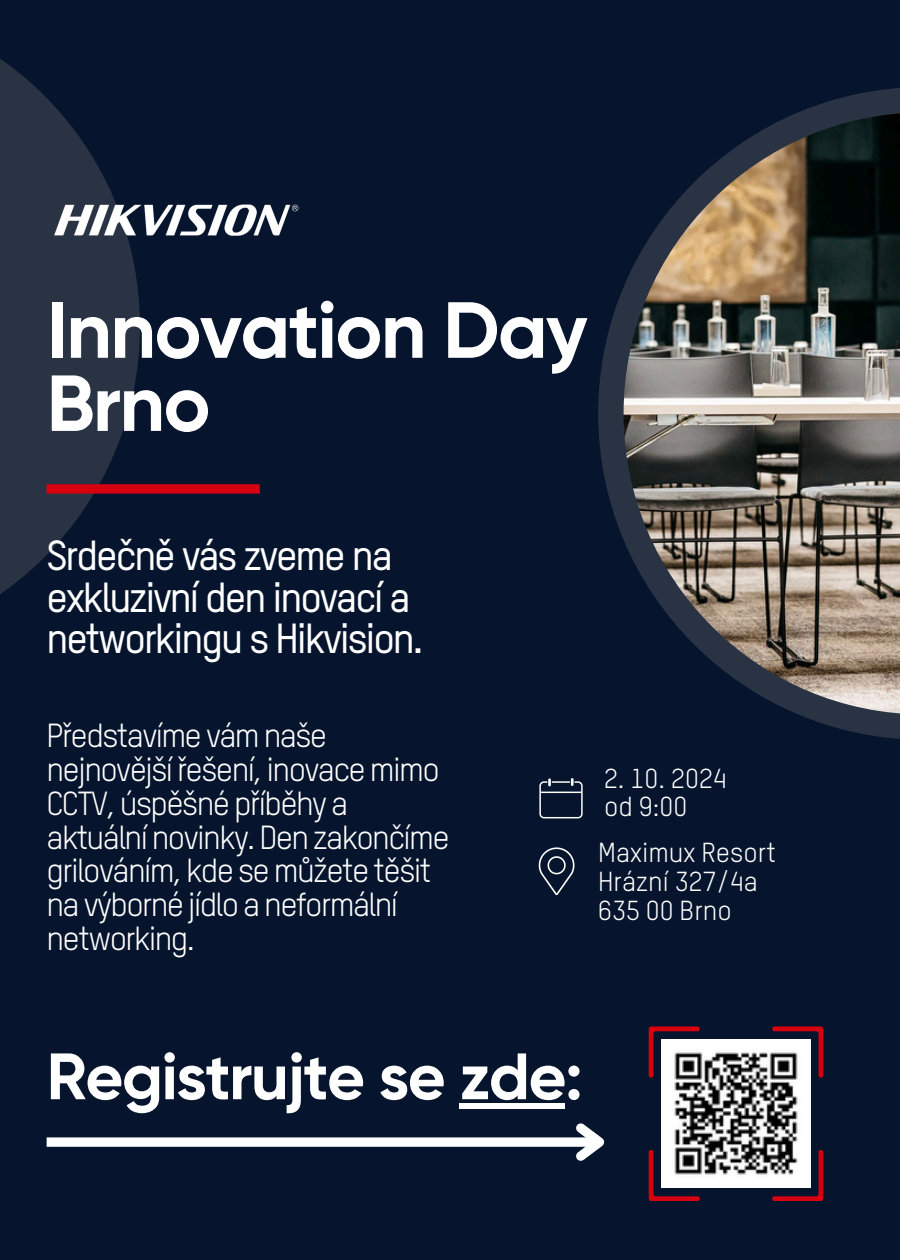
<style>
.page{position:relative;width:900px;height:1260px;background:#06152d}
.page>*{position:absolute;margin:0;border:0;box-sizing:border-box;transform-origin:0 0}
.t1{font:700 79.25px/73px "Gilroy";letter-spacing:-.02em;color:#fff}
.t2{font:700 65.5px "Gilroy";letter-spacing:-.02em;color:#fff}
.t3{font:500 41.25px/41.2px "TSTARPRO";letter-spacing:-.05em;color:#fff}
.t4{font:32.75px/33.8px "TSTARPRO";letter-spacing:-.05em;color:#fff}
.t5{font:27px "TSTARPRO";color:#fff}
</style>
<div class="page">
<svg style="left:0;top:59px;width:140px;height:535px;fill:#293343"></svg>
<svg style="left:598px;top:88px;width:302px;height:651px"></svg>
<div style="left:47px;top:484px;width:213px;height:10px;background:#d7000f"></div>
<svg style="left:539px;top:847px;width:36px;height:48px"></svg>
<svg style="left:539px;top:778px;width:44px;height:40px"></svg>
<img style="left:624px;top:112px;width:276px;height:602px">
<img style="left:47px;top:192px;width:252px;height:53px">
<svg style="left:771px;top:1027px;width:52px;height:51px"></svg>
<svg style="left:649px;top:1027px;width:52px;height:51px"></svg>
<svg style="left:772px;top:1149px;width:51px;height:52px"></svg>
<svg style="left:649px;top:1149px;width:51px;height:52px"></svg>
<img style="left:662px;top:1040px;width:148px;height:148px">
<div style="left:47px;top:1137px;width:552px;height:10px;background:#fff"></div>
<svg style="left:568px;top:1123px;width:37px;height:38px"></svg>
<div style="left:459px;top:1103px;width:106px;height:6px;background:#fff"></div>
<h3 class="t1" style="left:47px;top:294px;width:542px">Innovation Day<br>Brno</h3>
<h4 class="t3" style="left:47px;top:538px;width:378px">Srdečně vás zveme na exkluzivní den inovací a networkingu s Hikvision.</h4>
<p class="t4" style="left:47px;top:722px;width:405px">Představíme vám naše nejnovější řešení, inovace mimo<br>CCTV, úspěšné příběhy a aktuální novinky. Den zakončíme grilováním, kde se můžete těšit na výborné jídlo a neformální networking.</p>
<p class="t5" style="left:604px;top:767px;width:124px">2. 10. 2024</p>
<p class="t5" style="left:604px;top:795px;width:85px">od 9:00</p>
<p class="t5" style="left:598px;top:841px;width:179px">Maximux Resort</p>
<p class="t5" style="left:598px;top:870px;width:161px">Hrázní 327/4a</p>
<p class="t5" style="left:598px;top:899px;width:135px">635 00 Brno</p>
<p class="t2" style="left:47px;top:1037px;width:538px">Registrujte se zde:</p>
</div>
